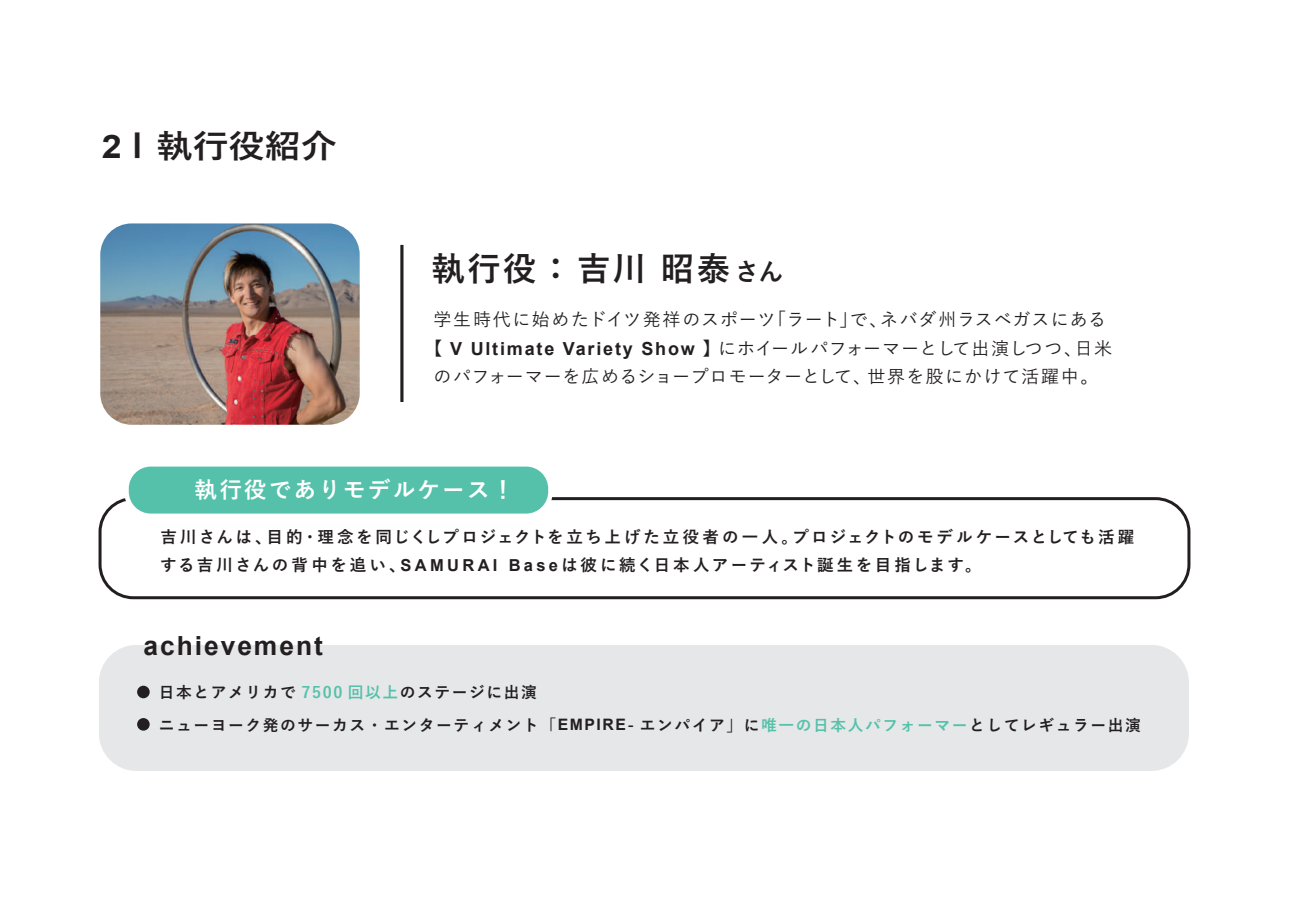
<style>
.page{position:relative;width:1289px;height:919px;background:#fff}
.page>*{position:absolute;margin:0;border:0;box-sizing:border-box;transform-origin:0 0}
.t1{font:700 33.45px "Yu Go";letter-spacing:.075em;color:#231f20}
.t2{font:700 32.4px "Yu Go";color:#231f20;scale:1.11 1}
.t3{font:700 26.4px "Arial";letter-spacing:.075em;color:#231f20}
.t4{font:700 22.5px "Yu Go";letter-spacing:.1em;color:#fff}
.t5{font:500 18px/28.5px "Yu Go";letter-spacing:.045em;color:#231f20;text-align:center}
.t6{font:700 16.5px/28.5px "Yu Go";letter-spacing:.14em;color:#231f20}
.t7{font:700 15.75px/32.5px "Yu Go";letter-spacing:.1em;color:#231f20}
.s1{font-family:"Arial"}
.s2{font-size:25.05px}
.s3{font-family:"Arial";font-weight:700}
.s4{color:#55c1aa}
</style>
<div class="page">
<div style="left:99px;top:645px;width:1089px;height:125px;background:#e6e7e9;border-radius:38px"></div>
<div style="left:98px;top:497px;width:1092px;height:102px;border:3px solid #231f20;border-radius:33px"></div>
<img style="left:100px;top:223px;width:260px;height:202px">
<hr style="left:400px;top:245px;width:3px;height:157px;background:#231f20">
<div style="left:137px;top:685px;width:13px;height:13px;background:#231f20;border-radius:50%"></div>
<div style="left:137px;top:718px;width:13px;height:12px;background:#231f20;border-radius:50%"></div>
<svg style="left:124px;top:466px;width:429px;height:48px;background:#5fc4af"></svg>
<h2 class="t2" style="left:102px;top:127px;width:213px"><span class="s1">2</span> l 執行役紹介</h2>
<h1 class="t1" style="left:431px;top:250px;width:353px">執行役：吉川 昭泰<span class="s2">さん</span></h1>
<p class="t5" style="left:424px;top:303px;width:689px">学生時代に始めたドイツ発祥のスポーツ「ラート」で、ネバダ州ラスベガスにある【 <span class="s3">V Ultimate Variety Show</span> 】にホイールパフォーマーとして出演しつつ、日米のパフォーマーを広めるショープロモーターとして、世界を股にかけて活躍中。</p>
<p class="t4" style="left:195px;top:477px;width:321px">執行役でありモデルケース！</p>
<p class="t6" style="left:160px;top:523px;width:975px">吉川さんは、目的・理念を同じくしプロジェクトを立ち上げた立役者の一人。プロジェクトのモデルケースとしても活躍する吉川さんの背中を追い、<span class="s1">SAMURAI Base</span>は彼に続く日本人アーティスト誕生を目指します。</p>
<h3 class="t3" style="left:143px;top:628px;width:181px">achievement</h3>
<p class="t7" style="left:159px;top:676px;width:983px">日本とアメリカで <span class="s4">7500 回以上</span>のステージに出演<br>ニューヨーク発のサーカス・エンターティメント「<span class="s1">EMPIRE</span>- エンパイア」に<span class="s4">唯一の日本人パフォーマー</span>としてレギュラー出演</p>
</div>
